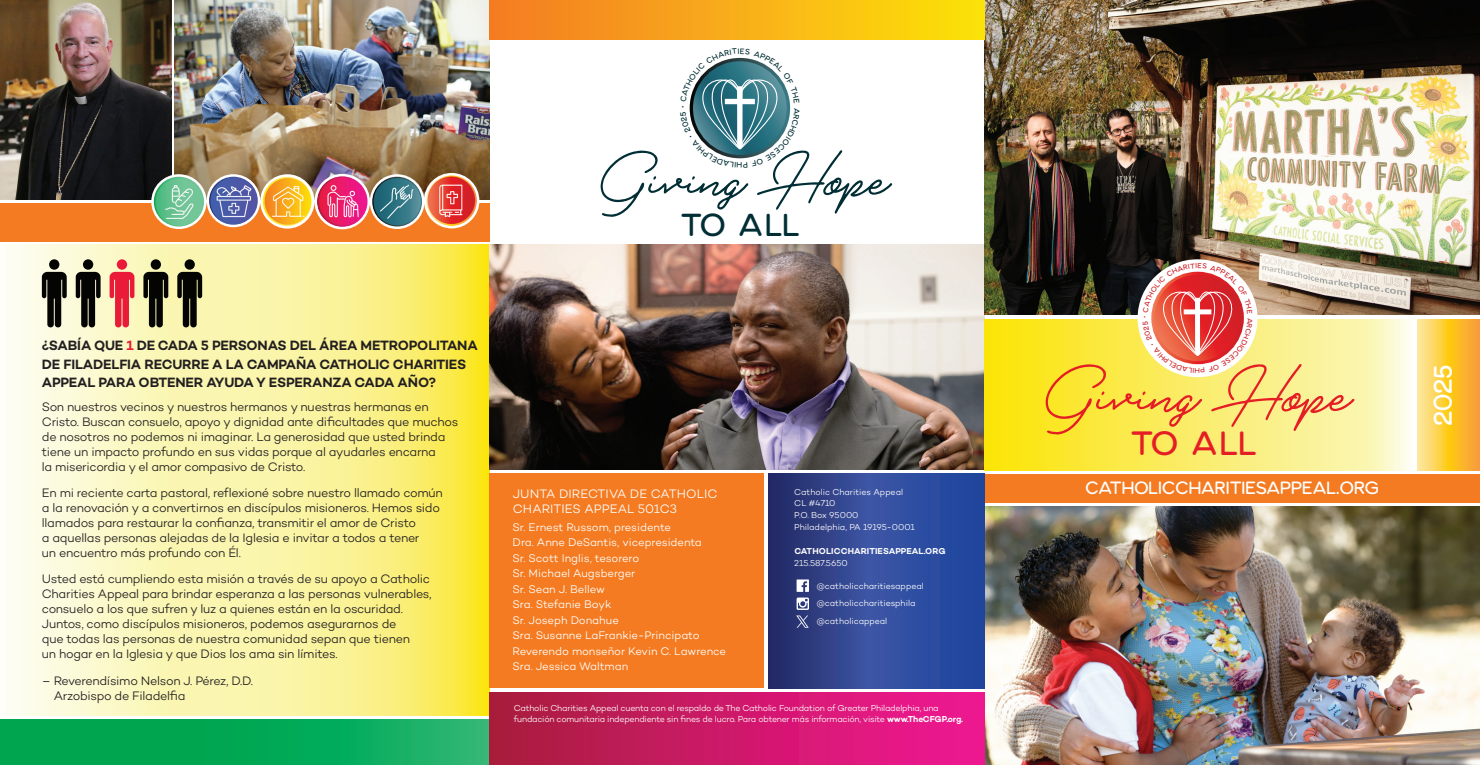
<style>
.page{position:relative;width:1480px;height:765px;background:#fff}
.page>*{position:absolute;margin:0;border:0;box-sizing:border-box;transform-origin:0 0}
.t1{font:700 116.12px "Boardwalk R Pen";color:#e51e25}
.t2{font:700 109.62px "Boardwalk R Pen";color:#002e34}
.t3{font:700 101px "Boardwalk R Pen";color:#e51e25}
.t4{font:33.75px "Milkstore 04 Clean";color:#e51e25}
.t5{font:31.88px "Milkstore 04 Clean";color:#002e34}
.t6{font:29.38px "Milkstore 04 Clean";color:#e51e25}
.t7{font:25.25px "Milkstore 04 Clean";color:#fff}
.t8{font:17.75px "Milkstore 04 Clean";color:#fff}
.t9{font:600 13.75px/18.8px "Campton";letter-spacing:-.01em;color:#231f20}
.t10{font:300 12.5px/15px "Campton";letter-spacing:-.025em;color:#231f20}
.t11{font:300 12.5px/15px "Campton";letter-spacing:.005em;color:#fff}
.t12{font:300 11.25px "Campton";letter-spacing:-.01em;color:#fff}
.t13{font:300 8.75px/11.9px "Campton";letter-spacing:-.02em;color:#fff}
.t14{font:600 8.75px/11.9px "Campton";letter-spacing:.01em;color:#fff}
.t15{font:300 8.75px "Campton";color:#fff}
.t16{font:7.88px "Milkstore 04 Clean";color:#002e34}
.t17{font:7.25px "Milkstore 04 Clean";color:#cd2027}
.s1{color:#e91b39}
.s2{font-weight:300}
.s3{font-weight:600}
</style>
<div class="page">
<svg style="left:0;top:720px;width:489px;height:45px;background:#08a958"></svg>
<div style="left:0;top:203px;width:489px;height:38px;background:#f47b21"></div>
<svg style="left:9px;top:245px;width:480px;height:471px;background:#faf3a1"></svg>
<div style="left:49px;top:259px;width:10px;height:11px;background:#040503;border-radius:50%"></div>
<svg style="left:42px;top:272px;width:25px;height:55px"></svg>
<div style="left:83px;top:259px;width:10px;height:11px;background:#040503;border-radius:50%"></div>
<svg style="left:76px;top:272px;width:25px;height:55px"></svg>
<div style="left:117px;top:259px;width:10px;height:11px;background:#e91b39;border-radius:50%"></div>
<svg style="left:110px;top:272px;width:24px;height:55px"></svg>
<div style="left:151px;top:259px;width:10px;height:11px;background:#040503;border-radius:50%"></div>
<svg style="left:143px;top:272px;width:25px;height:55px"></svg>
<div style="left:184px;top:259px;width:11px;height:11px;background:#040503;border-radius:50%"></div>
<svg style="left:177px;top:272px;width:25px;height:55px"></svg>
<img style="left:174px;top:0;width:315px;height:200px">
<img style="left:489px;top:245px;width:495px;height:225px">
<img style="left:984px;top:507px;width:495px;height:258px">
<img style="left:0;top:0;width:171px;height:200px">
<img style="left:152px;top:175px;width:53px;height:53px;border-radius:26px">
<div style="left:151px;top:174px;width:55px;height:55px;border:2px solid #fff;border-radius:50%"></div>
<img style="left:208px;top:175px;width:51px;height:51px;border-radius:25px">
<div style="left:207px;top:174px;width:53px;height:53px;border:2px solid #fff;border-radius:50%"></div>
<img style="left:261px;top:176px;width:52px;height:51px;border-radius:26px">
<div style="left:260px;top:174px;width:54px;height:55px;border:2px solid #fff;border-radius:50%"></div>
<img style="left:316px;top:175px;width:53px;height:53px;border-radius:26px">
<div style="left:314px;top:174px;width:56px;height:55px;border:2px solid #fff;border-radius:50%"></div>
<img style="left:371px;top:176px;width:52px;height:52px;border-radius:26px">
<div style="left:370px;top:174px;width:54px;height:55px;border:2px solid #fff;border-radius:50%"></div>
<img style="left:425px;top:174px;width:53px;height:53px;border-radius:26px">
<div style="left:424px;top:173px;width:55px;height:55px;border:2px solid #fff;border-radius:50%"></div>
<img style="left:984px;top:0;width:495px;height:315px">
<svg style="left:984px;top:319px;width:426px;height:151px;background:#faee69"></svg>
<div style="left:984px;top:474px;width:495px;height:28px;background:#f47b21"></div>
<svg style="left:1417px;top:319px;width:62px;height:151px;background:#fcc746"></svg>
<div style="left:489px;top:692px;width:495px;height:73px;background:linear-gradient(to right,#a91c3d,#f21795)"></div>
<div style="left:489px;top:0;width:495px;height:40px;background:linear-gradient(to right,#f47a25,#fce309)"></div>
<svg style="left:768px;top:474px;width:216px;height:214px;background:#2d4592"></svg>
<div style="left:489px;top:474px;width:275px;height:214px;background:#f47b21"></div>
<svg style="left:796px;top:579px;width:13px;height:13px"></svg>
<svg style="left:796px;top:598px;width:13px;height:12px"></svg>
<svg style="left:796px;top:616px;width:12px;height:12px"></svg>
<svg style="left:1139px;top:261px;width:117px;height:207px"></svg>
<svg style="left:680px;top:57px;width:119px;height:190px"></svg>
<p class="t2" style="left:600px;top:92px;width:290px">Giving Hope</p>
<p class="t5" style="left:681px;top:206px;width:120px">TO ALL</p>
<p class="t16" style="left:742px;top:170px;width:7px;rotate:-180deg">H</p>
<p class="t9" style="left:42px;top:336px;width:437px">¿SABÍA QUE <span class="s1">1</span> DE CADA 5 PERSONAS DEL ÁREA METROPOLITANA<br>DE FILADELFIA RECURRE A LA CAMPAÑA CATHOLIC CHARITIES<br>APPEAL PARA OBTENER AYUDA Y ESPERANZA CADA AÑO?</p>
<p class="t10" style="left:42px;top:399px;width:418px">Son nuestros vecinos y nuestros hermanos y nuestras hermanas en Cristo. Buscan consuelo, apoyo y dignidad ante dificultades que muchos de nosotros no podemos ni imaginar. La generosidad que usted brinda tiene un impacto profundo en sus vidas porque al ayudarles encarna<br>la misericordia y el amor compasivo de Cristo.</p>
<p class="t10" style="left:42px;top:485px;width:402px">En mi reciente carta pastoral, reflexioné sobre nuestro llamado común a la renovación y a convertirnos en discípulos misioneros. Hemos sido llamados para restaurar la confianza, transmitir el amor de Cristo<br>a aquellas personas alejadas de la Iglesia e invitar a todos a tener<br>un encuentro más profundo con Él.</p>
<p class="t10" style="left:42px;top:571px;width:391px">Usted está cumpliendo esta misión a través de su apoyo a Catholic Charities Appeal para brindar esperanza a las personas vulnerables, consuelo a los que sufren y luz a quienes están en la oscuridad.<br>Juntos, como discípulos misioneros, podemos asegurarnos de<br>que todas las personas de nuestra comunidad sepan que tienen<br>un hogar en la Iglesia y que Dios los ama sin límites.</p>
<p class="t10" style="left:54px;top:673px;width:200px;text-indent:-12px">– Reverendísimo Nelson J. Pérez, D.D.<br>Arzobispo de Filadelfia</p>
<p class="t11" style="left:512px;top:486px;width:206px">JUNTA DIRECTIVA DE CATHOLIC<br>CHARITIES APPEAL 501C3</p>
<p class="t12" style="left:512px;top:520px;width:160px">Sr. Ernest Russom, presidente</p>
<p class="t12" style="left:512px;top:536px;width:191px">Dra. Anne DeSantis, vicepresidenta</p>
<p class="t12" style="left:512px;top:551px;width:128px">Sr. Scott Inglis, tesorero</p>
<p class="t12" style="left:512px;top:567px;width:124px">Sr. Michael Augsberger</p>
<p class="t12" style="left:512px;top:582px;width:94px">Sr. Sean J. Bellew</p>
<p class="t12" style="left:512px;top:598px;width:100px">Sra. Stefanie Boyk</p>
<p class="t12" style="left:512px;top:613px;width:108px">Sr. Joseph Donahue</p>
<p class="t12" style="left:512px;top:628px;width:188px">Sra. Susanne LaFrankie-Principato</p>
<p class="t12" style="left:512px;top:644px;width:215px">Reverendo monseñor Kevin C. Lawrence</p>
<p class="t12" style="left:512px;top:659px;width:117px">Sra. Jessica Waltman</p>
<p class="t13" style="left:794px;top:486px;width:110px">Catholic Charities Appeal</p>
<p class="t13" style="left:794px;top:497px;width:43px">CL #4710</p>
<p class="t13" style="left:794px;top:509px;width:66px">P.O. Box 95000</p>
<p class="t13" style="left:794px;top:521px;width:122px">Philadelphia, PA 19195-0001</p>
<p class="t14" style="left:794px;top:545px;width:153px">CATHOLICCHARITIESAPPEAL.ORG<br><span class="s2">215.587.5650</span></p>
<p class="t13" style="left:816px;top:580px;width:109px">@catholiccharitiesappeal</p>
<p class="t15" style="left:816px;top:598px;width:101px">@catholiccharitiesphila</p>
<p class="t13" style="left:816px;top:615px;width:72px">@catholicappeal</p>
<p class="t13" style="left:514px;top:702px;width:451px">Catholic Charities Appeal cuenta con el respaldo de The Catholic Foundation of Greater Philadelphia, una fundación comunitaria independiente sin fines de lucro. Para obtener más información, visite <span class="s3">www.TheCFGP.org.</span></p>
<p class="t3" style="left:1069px;top:303px;width:267px">Giving Hope</p>
<p class="t6" style="left:1143px;top:408px;width:111px">TO ALL</p>
<p class="t1" style="left:1045px;top:302px;width:307px">Giving Hope</p>
<p class="t4" style="left:1130px;top:423px;width:127px">TO ALL</p>
<p class="t17" style="left:1199px;top:375px;width:7px;rotate:-180deg">H</p>
<p class="t8" style="left:1085px;top:477px;width:295px">CATHOLICCHARITIESAPPEAL.ORG</p>
<p class="t7" style="left:1427px;top:426px;width:63px;rotate:-90deg">2025</p>
</div>
